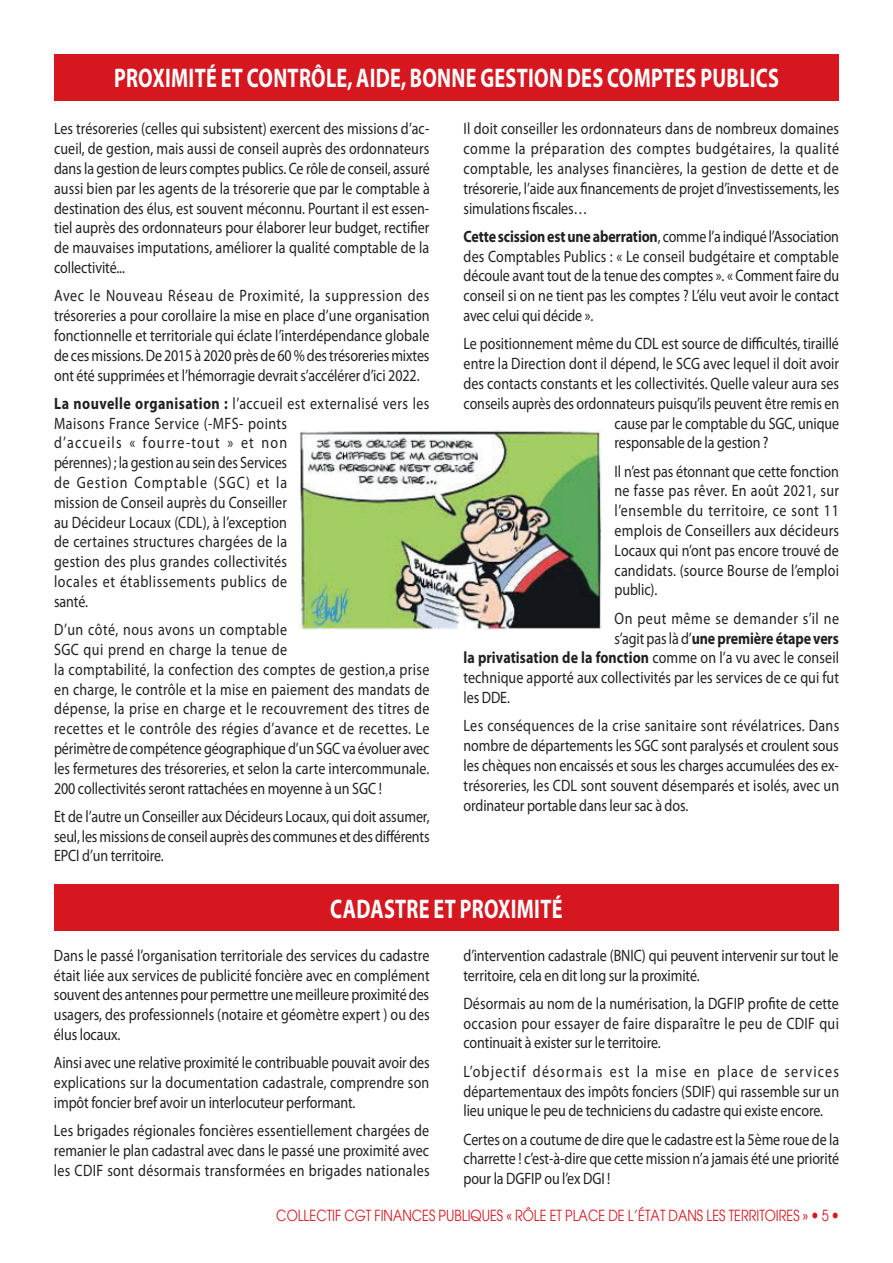
<style>
.page{position:relative;width:893px;height:1263px;background:#fff}
.page>*{position:absolute;margin:0;border:0;box-sizing:border-box;transform-origin:0 0}
.t1{font:700 27px "Myriad Pro";letter-spacing:.015em;color:#fff;scale:.75 1}
.t2{font:16.5px/19.8px "Myriad Pro";color:#231f20;text-align:justify;scale:.85 1}
.t3{font:16.5px/19.8px "Myriad Pro";letter-spacing:.02em;color:#231f20;scale:.85 1}
.t4{font:16.5px/19.8px "Myriad Pro";letter-spacing:.025em;color:#231f20;scale:.85 1}
.t5{font:700 16.5px "Myriad Pro";letter-spacing:-.005em;color:#231f20;scale:.85 1}
.t6{font:16.5px "Myriad Pro";letter-spacing:.04em;color:#231f20;scale:.85 1}
.t7{font:15px "Avant Garde";color:#d7171f;scale:.85 1}
.s1{font-weight:700}
.s2{font-weight:400}
</style>
<div class="page">
<div style="left:54px;top:54px;width:785px;height:47px;background:#d7171f"></div>
<div style="left:54px;top:884px;width:785px;height:47px;background:#d7171f"></div>
<img style="left:300px;top:430px;width:302px;height:199px">
<h1 class="t1" style="left:114px;top:61px;width:888px">Proximité et contrôle, aide, bonne gestion des comptes publics</h1>
<p class="t2" style="left:54px;top:119px;width:444px">Les trésoreries (celles qui subsistent) exercent des missions d’ac&shy;cueil, de gestion, mais aussi de conseil auprès des ordonnateurs dans la gestion de leurs comptes publics. Ce rôle de conseil, assuré aussi bien par les agents de la trésorerie que par le comptable à destination des élus, est souvent méconnu. Pourtant il est essen&shy;tiel auprès des ordonnateurs pour élaborer leur budget, rectifier de mauvaises imputations, améliorer la qualité comptable de la collectivité...</p>
<p class="t2" style="left:54px;top:286px;width:443px">Avec le Nouveau Réseau de Proximité, la suppression des trésoreries a pour corollaire la mise en place d’une organisation fonctionnelle et territoriale qui éclate l’interdépendance globale de ces missions. De 2015 à 2020 près de 60 % des trésoreries mixtes ont été supprimées et l’hémorragie devrait s’accélérer d’ici 2022.</p>
<p class="t4" style="left:54px;top:393px;width:443px"><span class="s1">La nouvelle organisation :</span> l’accueil est externalisé vers les Maisons France Service (-MFS- points<br>d’accueils « fourre-tout » et non<br>pérennes) ; la gestion au sein des Services<br>de Gestion Comptable (SGC) et la<br>mission de Conseil auprès du Conseiller<br>au Décideur Locaux (CDL), à l’exception<br>de certaines structures chargées de la<br>gestion des plus grandes collectivités<br>locales et établissements publics de<br>santé.</p>
<p class="t3" style="left:54px;top:619px;width:443px">D’un côté, nous avons un comptable<br>SGC qui prend en charge la tenue de<br>la comptabilité, la confection des comptes de gestion,a prise en charge, le contrôle et la mise en paiement des mandats de dépense, la prise en charge et le recouvrement des titres de recettes et le contrôle des régies d’avance et de recettes. Le périmètre de compétence géographique d’un SGC va évoluer avec les fermetures des trésoreries, et selon la carte intercommunale.<br>200 collectivités seront rattachées en moyenne à un SGC !</p>
<p class="t2" style="left:54px;top:806px;width:443px">Et de l’autre un Conseiller aux Décideurs Locaux, qui doit assumer, seul, les missions de conseil auprès des communes et des différents EPCI d’un territoire.</p>
<p class="t2" style="left:464px;top:119px;width:444px">I l doit conseiller les ordonnateurs dans de nombreux domaines comme la préparation des comptes budgétaires, la qualité comptable, les analyses financières, la gestion de dette et de trésorerie, l’aide aux financements de projet d’investissements, les simulations fiscales…</p>
<p class="t2" style="left:464px;top:226px;width:444px"><span class="s1">Cette scission est une aberration</span>, comme l’a indiqué l’Association des Comptables Publics : « Le conseil budgétaire et comptable découle avant tout de la tenue des comptes ». « Comment faire du conseil si on ne tient pas les comptes ? L’élu veut avoir le contact avec celui qui décide ».</p>
<p class="t2" style="left:464px;top:334px;width:443px">Le positionnement même du CDL est source de difficultés, tiraillé</p>
<p class="t2" style="left:464px;top:353px;width:443px">entre la Direction dont il dépend, le SCG avec lequel il doit avoir</p>
<p class="t2" style="left:464px;top:373px;width:443px">des contacts constants et les collectivités. Quelle valeur aura ses</p>
<p class="t2" style="left:464px;top:393px;width:444px">conseils auprès des ordonnateurs puisqu’ils peuvent être remis en</p>
<p class="t2" style="left:614px;top:413px;width:266px">cause par le comptable du SGC, unique</p>
<p class="t2" style="left:614px;top:433px;width:183px">responsable de la gestion ?</p>
<p class="t2" style="left:614px;top:461px;width:266px">I l n’est pas étonnant que cette fonction ne fasse pas rêver. En août 2021, sur l’ensemble du territoire, ce sont 11 emplois de Conseillers aux décideurs Locaux qui n’ont pas encore trouvé de candidats. (source Bourse de l’emploi public).</p>
<p class="t6" style="left:614px;top:608px;width:266px">On peut même se demander s’il ne</p>
<p class="t5" style="left:614px;top:627px;width:266px"><span class="s2">s’agit pas là d’</span>une première étape vers</p>
<p class="t5" style="left:464px;top:647px;width:443px">la privatisation de la fonction <span class="s2">comme on l’a vu avec le conseil</span></p>
<p class="t2" style="left:464px;top:667px;width:443px">technique apporté aux collectivités par les services de ce qui fut</p>
<p class="t2" style="left:464px;top:687px;width:56px">les DDE.</p>
<p class="t2" style="left:464px;top:716px;width:444px">Les conséquences de la crise sanitaire sont révélatrices. Dans nombre de départements les SGC sont paralysés et croulent sous les chèques non encaissés et sous les charges accumulées des ex&shy;trésoreries, les CDL sont souvent désemparés et isolés, avec un ordinateur portable dans leur sac à dos.</p>
<h1 class="t1" style="left:330px;top:891px;width:308px">Cadastre et proximité</h1>
<p class="t2" style="left:54px;top:945px;width:444px">Dans le passé l’organisation territoriale des services du cadastre était liée aux services de publicité foncière avec en complément souvent des antennes pour permettre une meilleure proximité des usagers, des professionnels (notaire et géomètre expert ) ou des élus locaux.</p>
<p class="t2" style="left:54px;top:1052px;width:444px">Ainsi avec une relative proximité le contribuable pouvait avoir des explications sur la documentation cadastrale, comprendre son impôt foncier bref avoir un interlocuteur performant.</p>
<p class="t2" style="left:54px;top:1120px;width:443px">Les brigades régionales foncières essentiellement chargées de remanier le plan cadastral avec dans le passé une proximité avec les CDIF sont désormais transformées en brigades nationales</p>
<p class="t2" style="left:463px;top:945px;width:443px">d’intervention cadastrale (BNIC) qui peuvent intervenir sur tout le territoire, cela en dit long sur la proximité.</p>
<p class="t2" style="left:463px;top:993px;width:443px">Désormais au nom de la numérisation, la DGFI P profite de cette occasion pour essayer de faire disparaître le peu de CDIF qui continuait à exister sur le territoire.</p>
<p class="t2" style="left:463px;top:1061px;width:443px">L’objectif désormais est la mise en place de services départementaux des impôts fonciers (SDIF) qui rassemble sur un lieu unique le peu de techniciens du cadastre qui existe encore.</p>
<p class="t2" style="left:463px;top:1129px;width:444px">Certes on a coutume de dire que le cadastre est la 5ème roue de la charrette ! c’est-à-dire que cette mission n’a jamais été une priorité pour la DGFI P ou l’ex DGI !</p>
<p class="t7" style="left:276px;top:1206px;width:651px">COLLECTIF CGT FINANCES PUBLIQUES « RÔLE ET PLACE DE L’ÉTAT DANS LES TERRITOIRES » 5</p>
</div>
